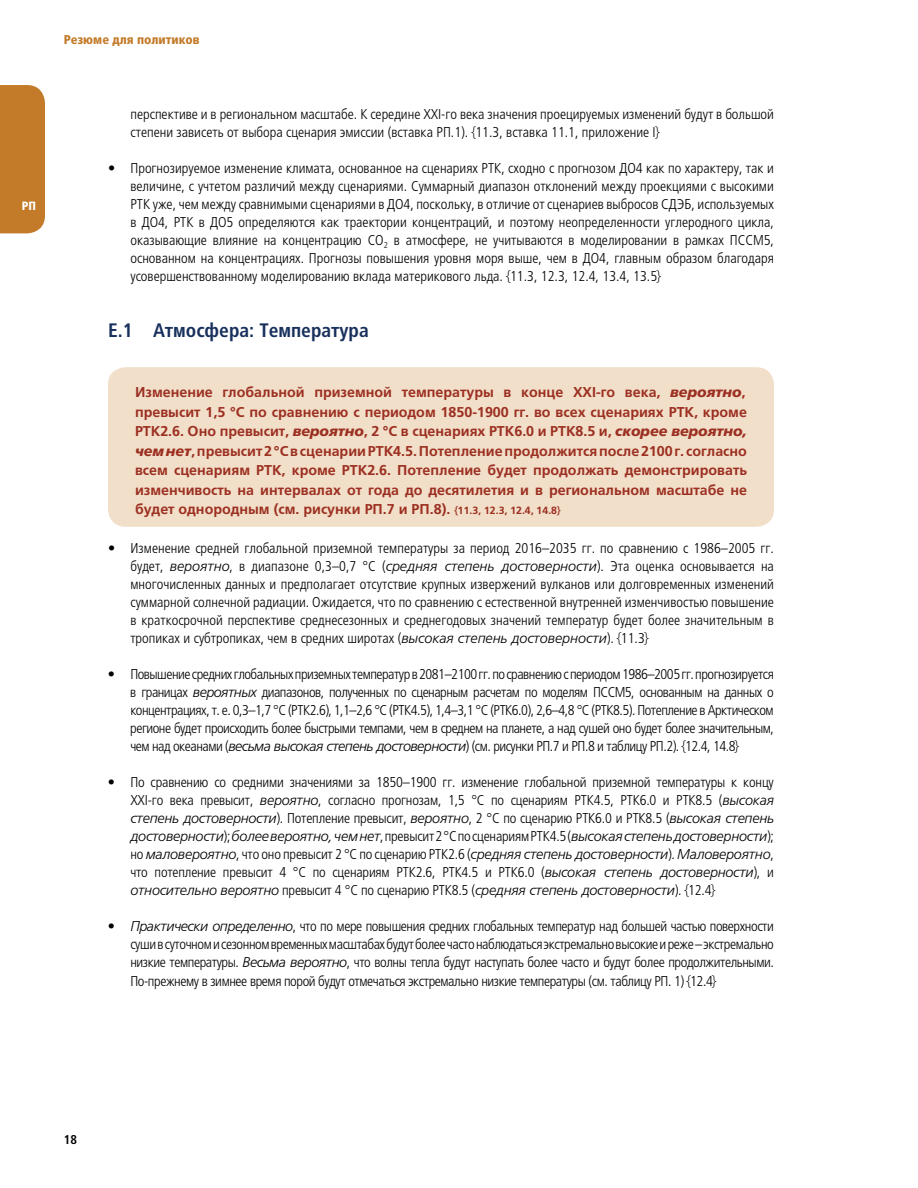
<style>
.page{position:relative;width:918px;height:1188px;background:#fff}
.page>*{position:absolute;margin:0;border:0;box-sizing:border-box;transform-origin:0 0}
.t1{font:700 condensed 19.5px "Frutiger LTCYR";color:#18305c}
.t2{font:300 condensed 14.25px/18px "Frutiger LTCYR";color:#000;text-align:justify}
.t3{font:700 14.25px/19.5px "Frutiger LTCYR";color:#9c3022;text-align:justify}
.t4{font:900 condensed 12.75px "Frutiger LTCYR";color:#c37b2a}
.t5{font:700 condensed 12.75px "Frutiger LTCYR";color:#000}
.t6{font:900 condensed 12px "Frutiger LTCYR";color:#fff}
.s1{font-weight:900;font-style:italic}
.s2{font-size:10.5px}
.s3{font-style:italic;font-stretch:normal}
</style>
<div class="page">
<div style="left:0;top:85px;width:45px;height:148px;background:#c37b2a"></div>
<div style="left:108px;top:367px;width:666px;height:160px;background:#f2dfc9;border-radius:18px"></div>
<p class="t6" style="left:22px;top:199px;width:16px">РП</p>
<p class="t4" style="left:64px;top:32px;width:137px">Резюме для политиков</p>
<p class="t2" style="left:130px;top:105px;width:645px">перспективе и в региональном масштабе. К середине XXI-го века значения проецируемых изменений будут в большой степени зависеть от выбора сценария эмиссии (вставка РП.1). {11.3, вставка 11.1, приложение I}</p>
<p class="t2" style="left:130px;top:159px;width:645px;text-indent:-22px">• Прогнозируемое изменение климата, основанное на сценариях РТК, сходно с прогнозом ДО4 как по характеру, так и величине, с учтетом различий между сценариями. Суммарный диапазон отклонений между проекциями с высокими РТК уже, чем между сравнимыми сценариями в ДО4, поскольку, в отличие от сценариев выбросов СДЭБ, используемых в ДО4, РТК в ДО5 определяются как траектории концентраций, и поэтому неопределенности углеродного цикла, оказывающие влияние на концентрацию СО<sub>2</sub> в атмосфере, не учитываются в моделировании в рамках ПССМ5, основанном на концентрациях. Прогнозы повышения уровня моря выше, чем в ДО4, главным образом благодаря усовершенствованному моделированию вклада материкового льда. {11.3, 12.3, 12.4, 13.4, 13.5}</p>
<h1 class="t1" style="left:108px;top:320px;width:262px">E.1 Атмосфера: Температура</h1>
<p class="t3" style="left:135px;top:383px;width:614px">Изменение глобальной приземной температуры в конце XXI-го века, <span class="s1">вероятно</span>, превысит 1,5 °С по сравнению с периодом 1850-1900 гг. во всех сценариях РТК, кроме РТК2.6. Оно превысит, <span class="s1">вероятно</span>, 2 °С в сценариях РТК6.0 и РТК8.5 и, <span class="s1">скорее вероятно, чем нет</span>, превысит 2 °С в сценарии РТК4.5. Потепление продолжится после 2100 г. согласно всем сценариям РТК, кроме РТК2.6. Потепление будет продолжать демонстрировать изменчивость на интервалах от года до десятилетия и в региональном масштабе не будет однородным (см. рисунки РП.7 и РП.8). <span class="s2">{11.3, 12.3, 12.4, 14.8}</span></p>
<p class="t2" style="left:130px;top:540px;width:645px;text-indent:-22px">• Изменение средней глобальной приземной температуры за период 2016–2035 гг. по сравнению с 1986–2005 гг. будет, <span class="s3">вероятно</span>, в диапазоне 0,3–0,7 °С (<span class="s3">средняя степень достоверности</span>). Эта оценка основывается на многочисленных данных и предполагает отсутствие крупных извержений вулканов или долговременных изменений суммарной солнечной радиации. Ожидается, что по сравнению с естественной внутренней изменчивостью повышение в краткосрочной перспективе среднесезонных и среднегодовых значений температур будет более значительным в тропиках и субтропиках, чем в средних широтах (<span class="s3">высокая степень достоверности</span>). {11.3}</p>
<p class="t2" style="left:130px;top:666px;width:645px;text-indent:-22px">• Повышениесреднихглобальныхприземныхтемпературв2081–2100гг.посравнениюспериодом1986–2005гг.прогнозируется в границах <span class="s3">вероятных</span> диапазонов, полученных по сценарным расчетам по моделям ПССМ5, основанным на данных о концентрациях, т. е. 0,3–1,7 °С (РТК2.6), 1,1–2,6 °С (РТК4.5), 1,4–3,1 °С (РТК6.0), 2,6–4,8 °С (РТК8.5). Потепление в Арктическом регионе будет происходить более быстрыми темпами, чем в среднем на планете, а над сушей оно будет более значительным, чем над океанами (<span class="s3">весьма высокая степень достоверности</span>) (см. рисунки РП.7 и РП.8 и таблицу РП.2). {12.4, 14.8}</p>
<p class="t2" style="left:130px;top:774px;width:645px;text-indent:-23px">• По сравнению со средними значениями за 1850–1900 гг. изменение глобальной приземной температуры к концу XXI-го века превысит, <span class="s3">вероятно</span>, согласно прогнозам, 1,5 °С по сценариям РТК4.5, РТК6.0 и РТК8.5 (<span class="s3">высокая степень достоверности</span>). Потепление превысит, <span class="s3">вероятно</span>, 2 °С по сценарию РТК6.0 и РТК8.5 (<span class="s3">высокая степень достоверности</span>);<span class="s3">более вероятно, чем нет</span>,превысит2°СпосценариямРТК4.5(<span class="s3">высокая степень достоверности</span>); но <span class="s3">маловероятно</span>, что оно превысит 2 °С по сценарию РТК2.6 (<span class="s3">средняя степень достоверности</span>). <span class="s3">Маловероятно</span>, что потепление превысит 4 °С по сценариям РТК2.6, РТК4.5 и РТК6.0 (<span class="s3">высокая степень достоверности</span>), и <span class="s3">относительно вероятно</span> превысит 4 °С по сценарию РТК8.5 (<span class="s3">средняя степень достоверности</span>). {12.4}</p>
<p class="t2" style="left:130px;top:918px;width:645px;text-indent:-23px">• <span class="s3">Практически определенно</span>, что по мере повышения средних глобальных температур над большей частью поверхности сушивсуточномисезонномвременныхмасштабахбудутболеечастонаблюдатьсяэкстремальновысокиеиреже–экстремально низкие температуры. <span class="s3">Весьма вероятно</span>, что волны тепла будут наступать более часто и будут более продолжительными.<br>По-прежнему в зимнее время порой будут отмечаться экстремально низкие температуры (см. таблицу РП. 1) {12.4}</p>
<p class="t5" style="left:64px;top:1133px;width:15px">18</p>
</div>
